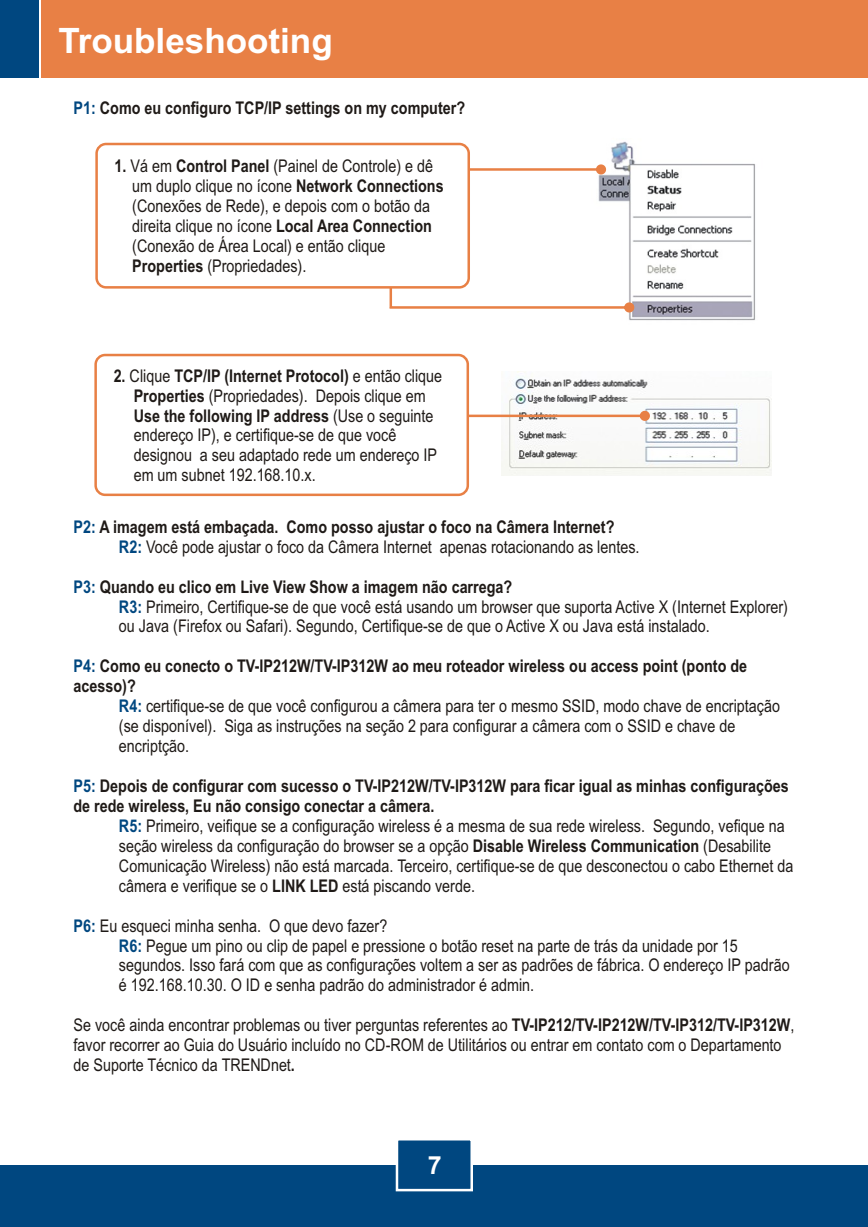
<style>
.page{position:relative;width:868px;height:1227px;background:#fff}
.page>*{position:absolute;margin:0;border:0;box-sizing:border-box;transform-origin:0 0}
.t1{font:700 35px "Arial";color:#fff}
.t2{font:700 25px "Arial";color:#fff}
.t3{font:17.5px/20px "Arial Narrow";color:#1f1a17}
.t4{font:700 17.5px "Arial Narrow";color:#1f1a17}
.s1{color:#004780}
.s2{font-weight:700}
.s3{font-weight:700;color:#004780}
</style>
<div class="page">
<img style="left:501px;top:371px;width:270px;height:105px">
<div style="left:0;top:1165px;width:867px;height:62px;background:#004780"></div>
<div style="left:41px;top:0;width:826px;height:78px;background:#e88045"></div>
<div style="left:0;top:0;width:38px;height:78px;background:#004780"></div>
<svg style="left:395px;top:1140px;width:78px;height:52px"></svg>
<img style="left:598px;top:141px;width:157px;height:180px">
<svg style="left:470px;top:164px;width:136px;height:10px"></svg>
<svg style="left:469px;top:411px;width:180px;height:10px"></svg>
<svg style="left:389px;top:241px;width:245px;height:71px"></svg>
<div style="left:95px;top:143px;width:375px;height:146px;background:#fff;border:3px solid #e88045;border-radius:9px"></div>
<div style="left:94px;top:354px;width:375px;height:142px;background:#fff;border:3px solid #e88045;border-radius:9px"></div>
<h1 class="t1" style="left:58px;top:27px;width:276px">Troubleshooting</h1>
<p class="t4" style="left:73px;top:101px;width:393px"><span class="s1">P1:</span> Como eu configuro TCP/IP settings on my computer?</p>
<p class="t3" style="left:132px;top:158px;width:313px;text-indent:-18px"><span class="s2">1.</span> Vá em <span class="s2">Control Panel</span> (Painel de Controle) e dê um duplo clique no ícone <span class="s2">Network Connections </span>(Conexões de Rede), e depois com o botão da direita clique no ícone <span class="s2">Local Area Connection </span>(Conexão de Área Local) e então clique <span class="s2">Properties</span> (Propriedades).</p>
<p class="t3" style="left:134px;top:367px;width:310px;text-indent:-20px"><span class="s2">2.</span> Clique <span class="s2">TCP/IP (Internet Protocol)</span> e então clique <span class="s2">Properties</span> (Propriedades). Depois clique em <span class="s2">Use the following IP address</span> (Use o seguinte endereço IP), e certifique-se de que você designou a seu adaptado rede um endereço IP em um subnet 192.168.10.x.</p>
<p class="t3" style="left:119px;top:518px;width:522px;text-indent:-45px"><span class="s3">P2:</span> <span class="s2">A imagem está embaçada. Como posso ajustar o foco na Câmera Internet?<br></span><span class="s3">R2:</span> Você pode ajustar o foco da Câmera Internet apenas rotacionando as lentes.</p>
<p class="t3" style="left:119px;top:578px;width:670px;text-indent:-45px"><span class="s3">P3:</span> <span class="s2">Quando eu clico em Live View Show a imagem não carrega?<br></span><span class="s3">R3:</span> Primeiro, Certifique-se de que você está usando um browser que suporta Active X (Internet Explorer)</p>
<p class="t3" style="left:119px;top:618px;width:592px">ou Java (Firefox ou Safari). Segundo, Certifique-se de que o Active X ou Java está instalado.</p>
<p class="t4" style="left:73px;top:659px;width:675px"><span class="s1">P4:</span> Como eu conecto o TV-IP212W/TV-IP312W ao meu roteador wireless ou access point (ponto de</p>
<p class="t3" style="left:119px;top:697px;width:662px"><span class="s3">R4:</span> certifique-se de que você configurou a câmera para ter o mesmo SSID, modo chave de encriptação</p>
<p class="t4" style="left:73px;top:679px;width:64px">acesso)?</p>
<p class="t3" style="left:119px;top:717px;width:617px">(se disponível). Siga as instruções na seção 2 para configurar a câmera com o SSID e chave de encriptção.</p>
<p class="t4" style="left:73px;top:779px;width:716px"><span class="s1">P5:</span> Depois de configurar com sucesso o TV-IP212W/TV-IP312W para ficar igual as minhas configurações</p>
<p class="t3" style="left:119px;top:817px;width:667px"><span class="s3">R5:</span> Primeiro, veifique se a configuração wireless é a mesma de sua rede wireless. Segundo, vefique na</p>
<p class="t4" style="left:73px;top:799px;width:362px">de rede wireless, Eu não consigo conectar a câmera.</p>
<p class="t3" style="left:119px;top:837px;width:675px">seção wireless da configuração do browser se a opção <span class="s2">Disable Wireless Communication</span> (Desabilite<br>Comunicação Wireless) não está marcada. Terceiro, certifique-se de que desconectou o cabo Ethernet da câmera e verifique se o <span class="s2">LINK LED</span> está piscando verde.</p>
<p class="t3" style="left:119px;top:917px;width:672px;text-indent:-45px"><span class="s3">P6:</span> Eu esqueci minha senha. O que devo fazer?<br><span class="s3">R6:</span> Pegue um pino ou clip de papel e pressione o botão reset na parte de trás da unidade por 15 segundos. Isso fará com que as configurações voltem a ser as padrões de fábrica. O endereço IP padrão é 192.168.10.30. O ID e senha padrão do administrador é admin.</p>
<p class="t3" style="left:73px;top:1016px;width:722px">Se você ainda encontrar problemas ou tiver perguntas referentes ao <span class="s2">TV-IP212/TV-IP212W/TV-IP312/TV-IP312W</span>, favor recorrer ao Guia do Usuário incluído no CD-ROM de Utilitários ou entrar em contato com o Departamento de Suporte Técnico da TRENDnet<span class="s2">.</span></p>
<h2 class="t2" style="left:428px;top:1155px;width:15px">7</h2>
</div>
